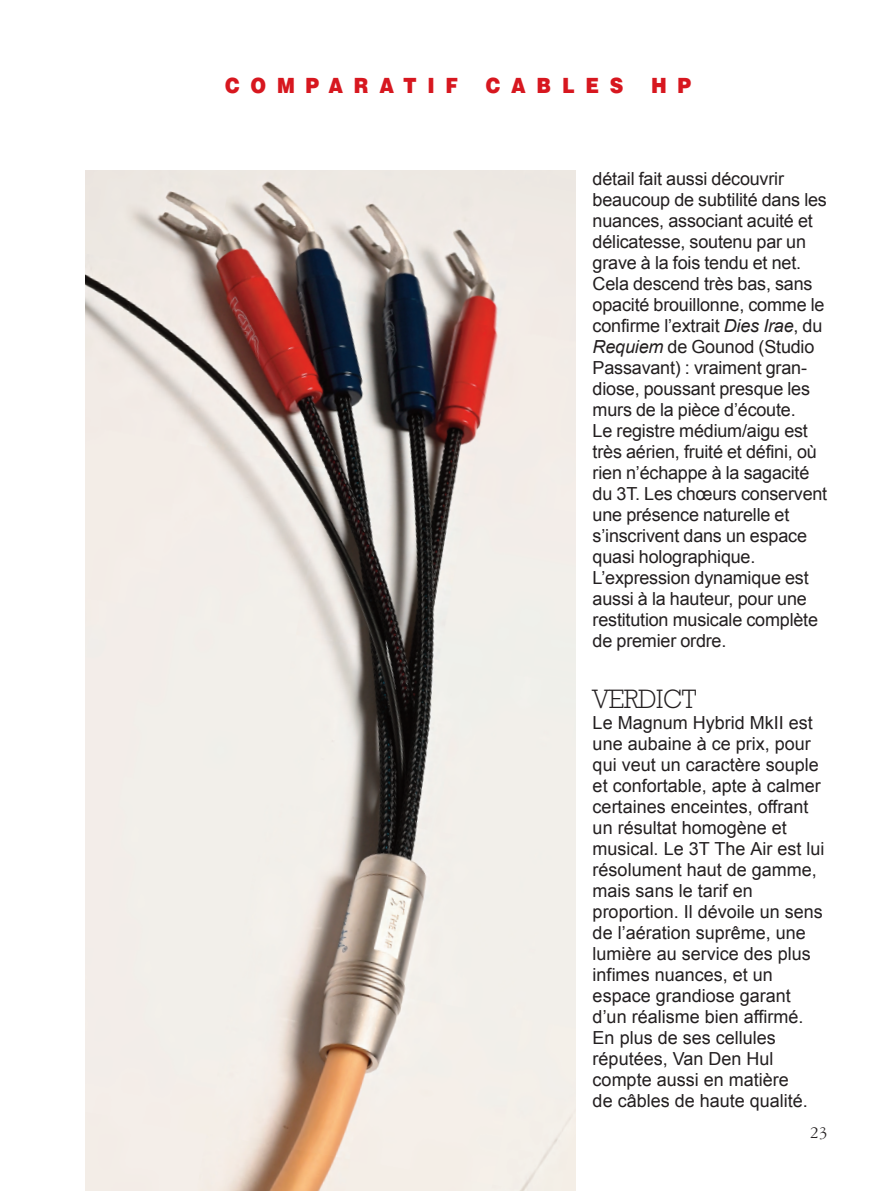
<style>
.page{position:relative;width:893px;height:1191px;background:#fff}
.page>*{position:absolute;margin:0;border:0;box-sizing:border-box;transform-origin:0 0}
.t1{font:300 27px "Rockwell";letter-spacing:-.015em;color:#231f20;scale:.95 1}
.t2{font:900 21px "Helvetica";letter-spacing:.565em;color:#d7171f;scale:.9 1}
.t3{font:18px/21px "Arial";letter-spacing:-.01em;color:#231f20}
.t4{font:18px "Garamond Three";color:#231f20}
.s1{font-style:italic}
</style>
<div class="page">
<img style="left:85px;top:170px;width:490px;height:1021px">
<p class="t2" style="left:225px;top:74px;width:260px">COMPARATIF</p>
<p class="t2" style="left:486px;top:74px;width:154px">CABLES</p>
<p class="t2" style="left:651px;top:74px;width:46px">H P</p>
<p class="t3" style="left:593px;top:168px;width:236px">détail fait aussi découvrir beaucoup de subtilité dans les nuances, associant acuité et délicatesse, soutenu par un grave à la fois tendu et net.<br>Cela descend très bas, sans opacité brouillonne, comme le confirme l’extrait <span class="s1">Dies Irae</span>, du<br><span class="s1">Requiem</span> de Gounod (Studio<br>Passavant) : vraiment gran&shy;diose, poussant presque les murs de la pièce d’écoute.<br>Le registre médium/aigu est très aérien, fruité et défini, où rien n’échappe à la sagacité du 3T. Les chœurs conservent une présence naturelle et s’inscrivent dans un espace quasi holographique.<br>L’expression dynamique est aussi à la hauteur, pour une restitution musicale complète de premier ordre.</p>
<h1 class="t1" style="left:593px;top:689px;width:111px">VERDICT</h1>
<p class="t3" style="left:593px;top:712px;width:233px">Le Magnum Hybrid MkII est une aubaine à ce prix, pour qui veut un caractère souple et confortable, apte à calmer certaines enceintes, offrant un résultat homogène et musical. Le 3T The Air est lui résolument haut de gamme, mais sans le tarif en proportion. Il dévoile un sens de l’aération suprême, une lumière au service des plus infimes nuances, et un espace grandiose garant d’un réalisme bien affirmé.<br>En plus de ses cellules réputées, Van Den Hul compte aussi en matière<br>de câbles de haute qualité.</p>
<p class="t4" style="left:810px;top:1126px;width:19px">23</p>
</div>
